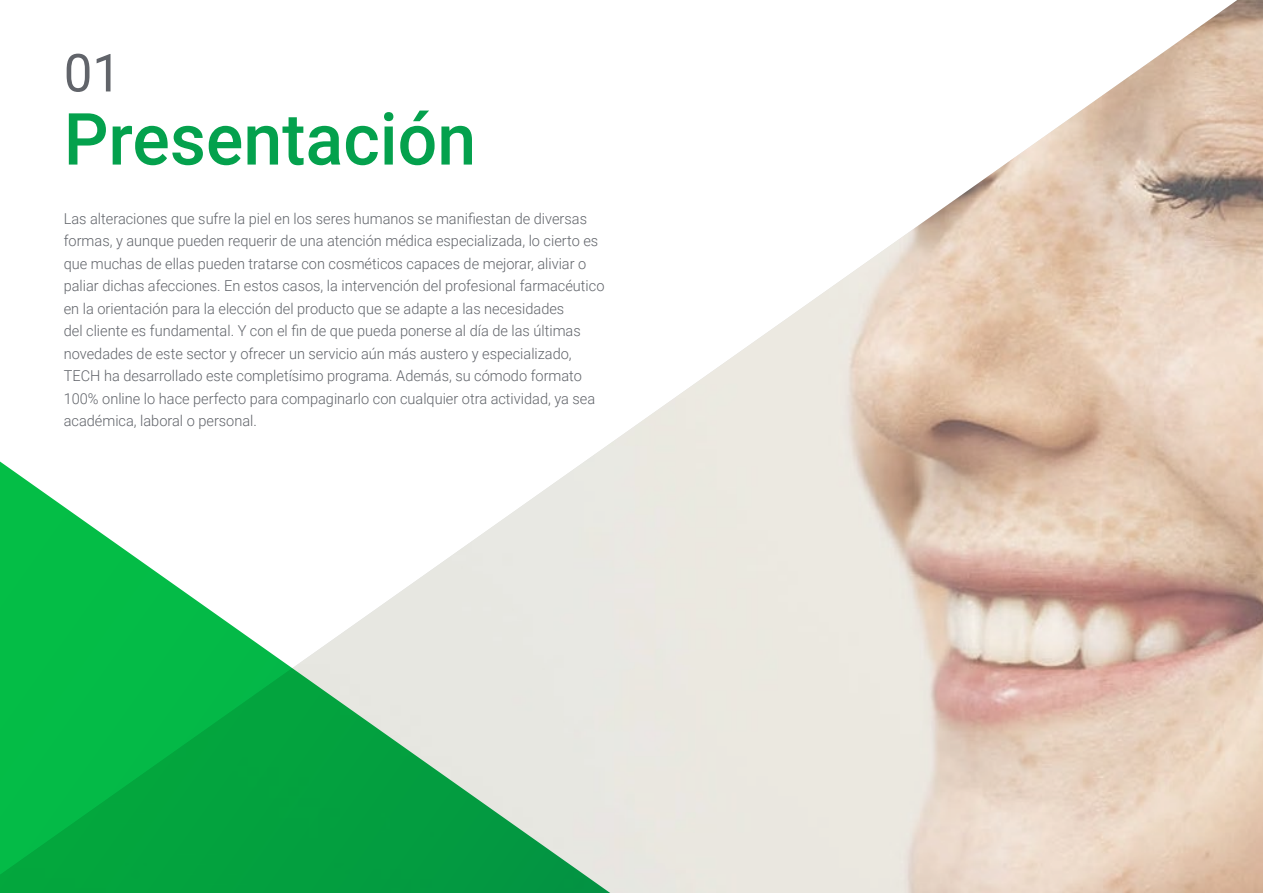
<style>
.page{position:relative;width:1263px;height:893px;background:#fff}
.page>*{position:absolute;margin:0;border:0;box-sizing:border-box;transform-origin:0 0}
.t1{font:500 72px "Roboto";color:#04a14d}
.t2{font:52.5px "Roboto";color:#61646a}
.t3{font:300 15px/22.5px "Roboto";color:#61646a}
</style>
<div class="page">
<img style="left:607px;top:0;width:656px;height:893px">
<svg style="left:0;top:446px;width:640px;height:447px"></svg>
<h2 class="t2" style="left:64px;top:36px;width:59px">01</h2>
<h1 class="t1" style="left:64px;top:89px;width:414px">Presentación</h1>
<p class="t3" style="left:64px;top:207px;width:542px">Las alteraciones que sufre la piel en los seres humanos se manifiestan de diversas formas, y aunque pueden requerir de una atención médica especializada, lo cierto es que muchas de ellas pueden tratarse con cosméticos capaces de mejorar, aliviar o paliar dichas afecciones. En estos casos, la intervención del profesional farmacéutico en la orientación para la elección del producto que se adapte a las necesidades<br>del cliente es fundamental. Y con el fin de que pueda ponerse al día de las últimas novedades de este sector y ofrecer un servicio aún más austero y especializado, TECH ha desarrollado este completísimo programa. Además, su cómodo formato 100% online lo hace perfecto para compaginarlo con cualquier otra actividad, ya sea académica, laboral o personal.</p>
</div>
